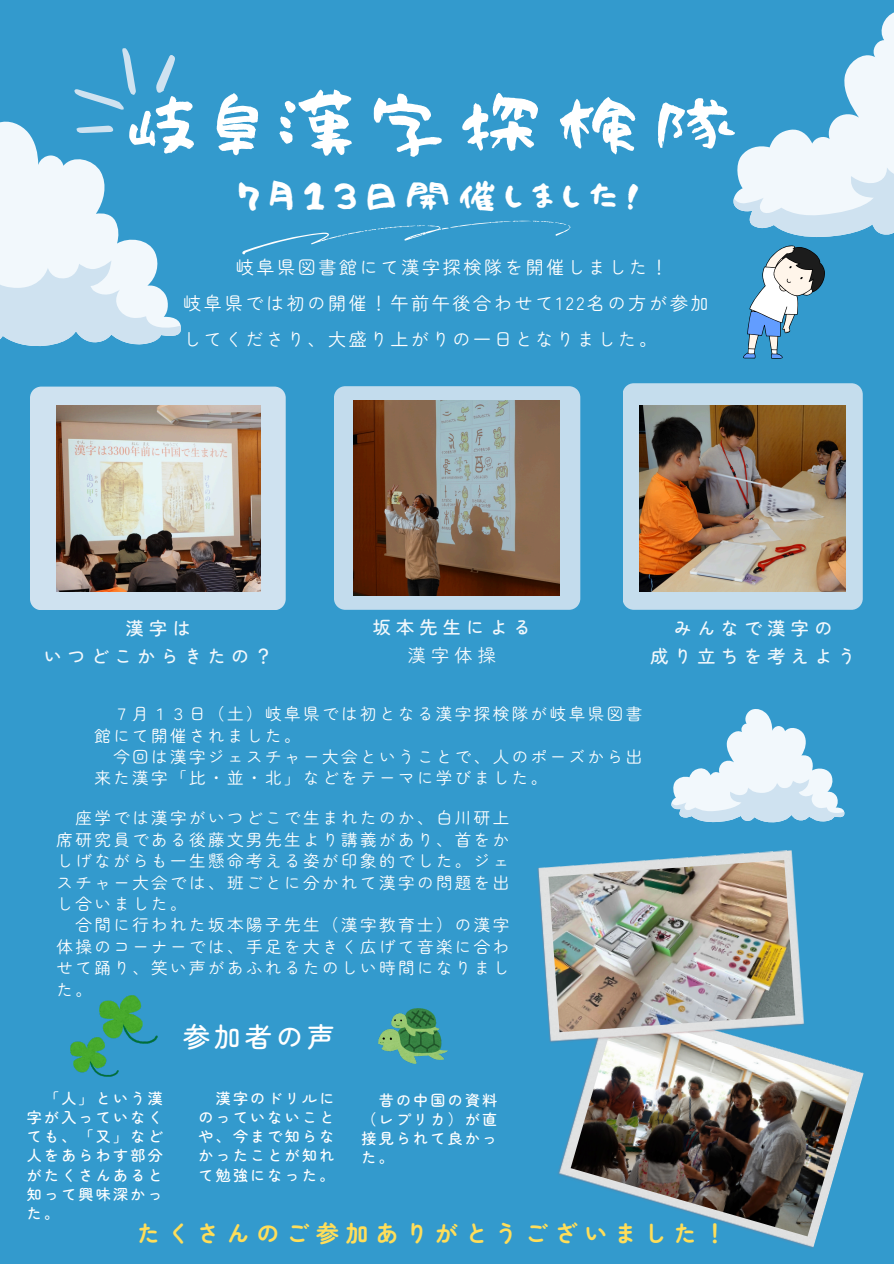
<style>
.page{position:relative;width:894px;height:1264px;background:#fff}
.page>*{position:absolute;margin:0;border:0;box-sizing:border-box;transform-origin:0 0}
.t1{font:58.5px "Ounen mouhitsu";letter-spacing:.3em;color:#fff}
.t2{font:30px "Ounen mouhitsu";letter-spacing:.3em;color:#fff}
.t3{font:500 27px "Zen Maru Gothic";letter-spacing:.15em;color:#fff}
.t4{font:700 22.95px "Zen Maru Gothic";letter-spacing:.3em;color:#ffde59}
.t5{font:18px/36px "Zen Maru Gothic";letter-spacing:.15em;color:#fff}
.t6{font:500 18px/28px "Zen Maru Gothic";letter-spacing:.3em;color:#f2f8fc;text-align:center}
.t7{font:16.5px "Zen Maru Gothic";letter-spacing:.15em;color:#fff}
.t8{font:500 15px/19.2px "Zen Maru Gothic";letter-spacing:.15em;color:#fff;text-align:justify}
.s1{font-weight:400}
</style>
<div class="page">
<div style="left:0;top:0;width:893px;height:1263px;background:#339acd"></div>
<svg style="left:0;top:48px;width:181px;height:299px"></svg>
<hr style="left:471px;top:222px;width:18px;height:3px;background:#fff">
<svg style="left:488px;top:220px;width:82px;height:16px"></svg>
<svg style="left:242px;top:224px;width:229px;height:31px"></svg>
<img style="left:558px;top:1069px;width:305px;height:179px">
<img style="left:570px;top:1043px;width:282px;height:193px">
<img style="left:537px;top:850px;width:267px;height:193px">
<img style="left:548px;top:860px;width:247px;height:172px">
<div style="left:30px;top:386px;width:255px;height:224px;background:#cfe2f0"></div>
<div style="left:334px;top:386px;width:246px;height:224px;background:#c3dced"></div>
<svg style="left:623px;top:383px;width:239px;height:227px;background:#c1d7e5"></svg>
<svg style="left:671px;top:709px;width:173px;height:114px"></svg>
<img style="left:56px;top:405px;width:204px;height:186px">
<img style="left:639px;top:405px;width:206px;height:186px">
<svg style="left:733px;top:13px;width:160px;height:346px"></svg>
<img style="left:353px;top:400px;width:206px;height:196px">
<img style="left:378px;top:1008px;width:69px;height:55px">
<img style="left:71px;top:1037px;width:47px;height:39px">
<img style="left:99px;top:995px;width:59px;height:48px">
<p class="t1" style="left:128px;top:87px;width:609px">岐阜漢字探検隊</p>
<h5 class="t2" style="left:238px;top:176px;width:403px">７月１３日開催しました！</h5>
<h5 class="t5" style="left:183px;top:248px;width:527px;text-indent:52px">岐阜県図書館にて漢字探検隊を開催しました！<br>岐阜県では初の開催！午前午後合わせて122名の方が参加してくださり、大盛り上がりの一日となりました。</h5>
<p class="t6" style="left:44px;top:613px;width:230px">漢字は<br>いつどこからきたの？</p>
<h6 class="t6" style="left:372px;top:612px;width:160px">坂本先生による<span class="s1">漢字体操</span></h6>
<p class="t6" style="left:650px;top:613px;width:207px">みんなで漢字の<br>成り立ちを考えよう</p>
<h6 class="t7" style="left:113px;top:701px;width:530px">７月１３日（土）岐阜県では初となる漢字探検隊が岐阜県図書</h6>
<h6 class="t7" style="left:94px;top:722px;width:208px">館にて開催されました。</h6>
<h6 class="t7" style="left:113px;top:744px;width:530px">今回は漢字ジェスチャー大会ということで、人のポーズから出</h6>
<h6 class="t7" style="left:94px;top:765px;width:454px">来た漢字「比・並・北」などをテーマに学びました。</h6>
<h6 class="t7" style="left:75px;top:805px;width:435px">座学では漢字がいつどこで生まれたのか、白川研上</h6>
<h6 class="t7" style="left:56px;top:826px;width:454px">席研究員である後藤文男先生より講義があり、首をか</h6>
<h6 class="t7" style="left:56px;top:848px;width:454px">しげながらも一生懸命考える姿が印象的でした。ジェ</h6>
<h6 class="t7" style="left:56px;top:869px;width:454px">スチャー大会では、班ごとに分かれて漢字の問題を出</h6>
<h6 class="t7" style="left:56px;top:890px;width:132px">し合いました。</h6>
<h6 class="t7" style="left:75px;top:912px;width:435px">合間に行われた坂本陽子先生（漢字教育士）の漢字</h6>
<h6 class="t7" style="left:56px;top:933px;width:454px">体操のコーナーでは、手足を大きく広げて音楽に合わ</h6>
<h6 class="t7" style="left:56px;top:955px;width:454px">せて踊り、笑い声があふれるたのしい時間になりまし</h6>
<h6 class="t7" style="left:56px;top:976px;width:37px">た。</h6>
<p class="t3" style="left:183px;top:1015px;width:153px">参加者の声</p>
<p class="t8" style="left:27px;top:1087px;width:137px;text-indent:17px">「人」という漢字が入っていなくても、「又」など人をあらわす部分がたくさんあると知って興味深かった。</p>
<p class="t8" style="left:198px;top:1087px;width:137px;text-indent:17px">漢字のドリルにのっていないことや、今まで知らなかったことが知れて勉強になった。</p>
<p class="t8" style="left:361px;top:1089px;width:137px;text-indent:17px">昔の中国の資料（レプリカ）が直接見られて良かった。</p>
<p class="t4" style="left:137px;top:1214px;width:590px">たくさんのご参加ありがとうございました！</p>
</div>
